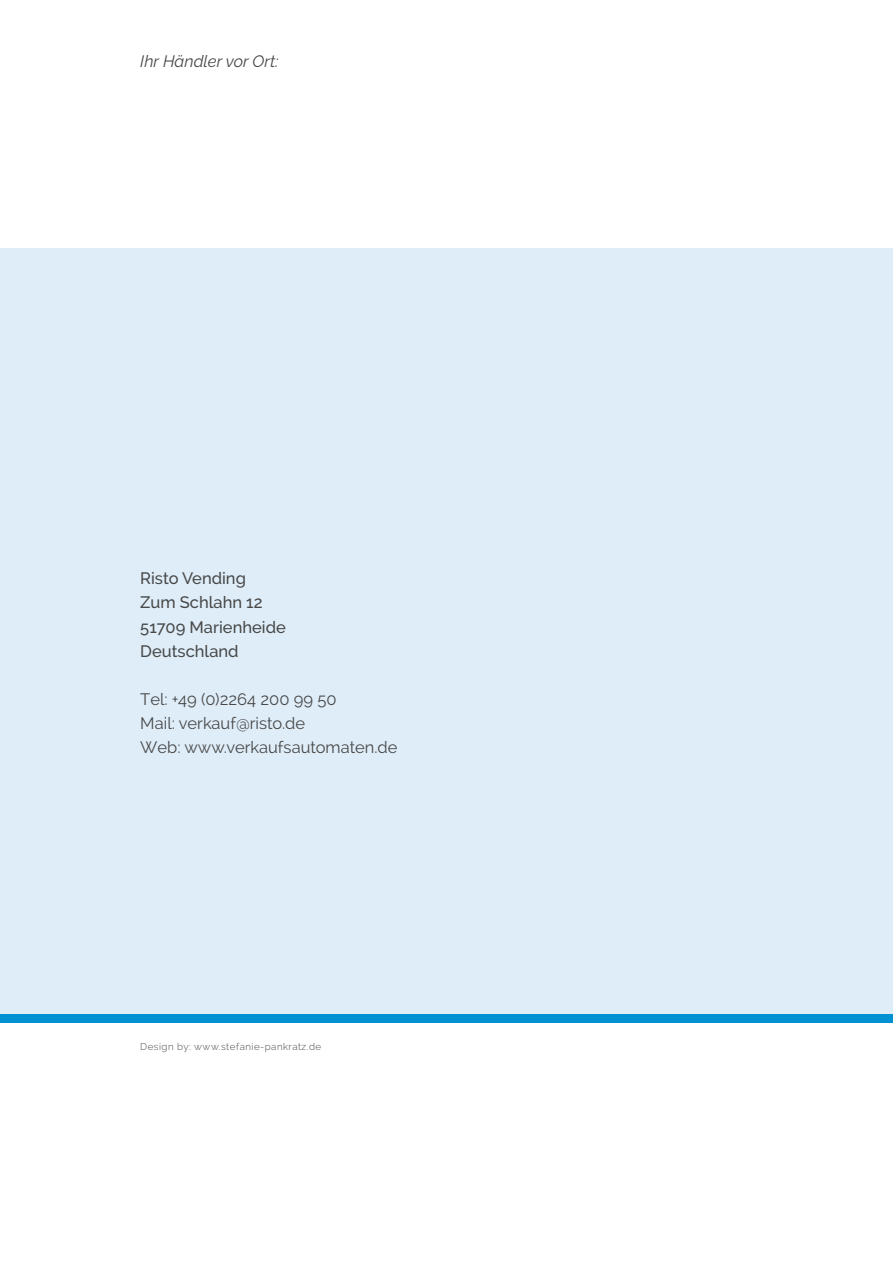
<style>
.page{position:relative;width:893px;height:1263px;background:#fff}
.page>*{position:absolute;margin:0;border:0;box-sizing:border-box;transform-origin:0 0}
.t1{font:16.5px/24px "Raleway";color:#474847}
.t2{font:500 16.5px/24px "Raleway";color:#474847}
.t3{font:italic 16.5px "Raleway";color:#474847}
.t4{font:300 9.75px "Raleway";letter-spacing:.05em;color:#474847}
</style>
<div class="page">
<div style="left:0;top:1014px;width:893px;height:9px;background:#0091d3"></div>
<div style="left:0;top:248px;width:893px;height:766px;background:#dfedf9"></div>
<p class="t3" style="left:140px;top:51px;width:140px">Ihr Händler vor Ort:</p>
<p class="t2" style="left:140px;top:567px;width:147px">Risto Vending<br>Zum Schlahn 12<br>51709 Marienheide<br>Deutschland</p>
<p class="t1" style="left:140px;top:687px;width:259px">Tel: +49 (0)2264 200 99 50<br>Mail: verkauf@risto.de<br>Web: www.verkaufsautomaten.de</p>
<p class="t4" style="left:140px;top:1040px;width:182px">Design by: www.stefanie-pankratz.de</p>
</div>
